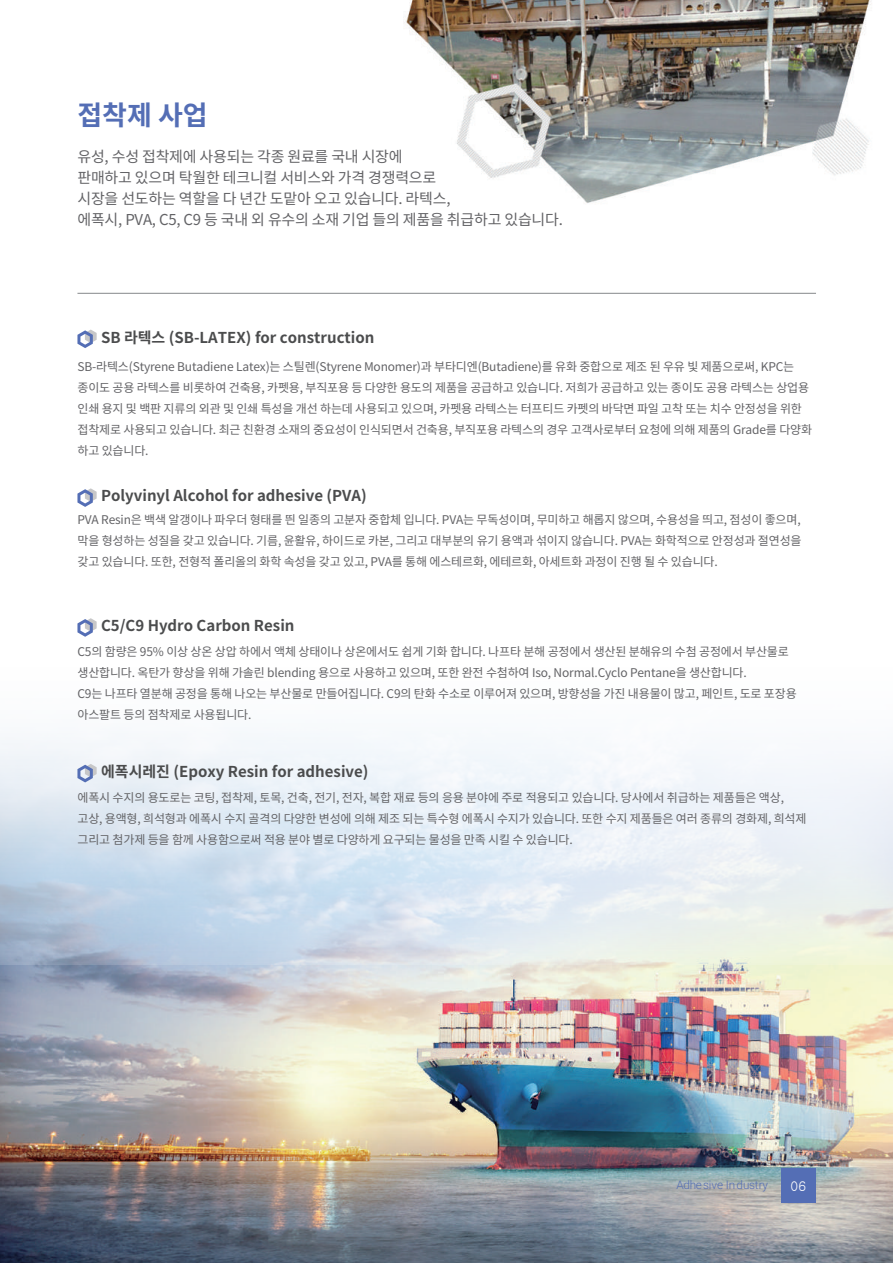
<style>
.page{position:relative;width:893px;height:1263px;background:#fff}
.page>*{position:absolute;margin:0;border:0;box-sizing:border-box;transform-origin:0 0}
.t1{font:700 27px "Noto Sans CJ Kkr";color:#546eb5}
.t2{font:15px/21px "Noto Sans CJ Kkr";letter-spacing:-.015em;color:#636366}
.t3{font:700 15px "Noto Sans CJ Kkr";color:#4b4c4d}
.t4{font:13.5px "Roboto";color:#fff}
.t5{font:12px/21px "Noto Sans CJ Kkr";letter-spacing:-.015em;color:#636366}
.t6{font:300 11.7px "Roboto";letter-spacing:-.015em;color:#546eb5}
</style>
<div class="page">
<img style="left:0;top:964px;width:893px;height:299px">
<svg style="left:0;top:733px;width:893px;height:231px"></svg>
<img style="left:403px;top:0;width:469px;height:203px">
<hr style="left:77px;top:293px;width:739px;height:1px;background:#86888b">
<div style="left:781px;top:1169px;width:34px;height:34px;background:#546eb5"></div>
<svg style="left:77px;top:330px;width:20px;height:18px"></svg>
<svg style="left:77px;top:488px;width:20px;height:19px"></svg>
<svg style="left:77px;top:618px;width:20px;height:19px"></svg>
<svg style="left:77px;top:764px;width:20px;height:18px"></svg>
<h1 class="t1" style="left:77px;top:99px;width:132px">접착제 사업</h1>
<p class="t2" style="left:77px;top:146px;width:487px">유성, 수성 접착제에 사용되는 각종 원료를 국내 시장에<br>판매하고 있으며 탁월한 테크니컬 서비스와 가격 경쟁력으로<br>시장을 선도하는 역할을 다 년간 도맡아 오고 있습니다. 라텍스,<br>에폭시, PVA, C5, C9 등 국내 외 유수의 소재 기업 들의 제품을 취급하고 있습니다.</p>
<p class="t3" style="left:101px;top:329px;width:275px">SB 라텍스 (SB-LATEX) for construction</p>
<p class="t5" style="left:77px;top:356px;width:736px">SB-라텍스(Styrene Butadiene Latex)는 스틸렌(Styrene Monomer)과 부타디엔(Butadiene)를 유화 중합으로 제조 된 우유 빛 제품으로써, KPC는 종이도 공용 라텍스를 비롯하여 건축용, 카펫용, 부직포용 등 다양한 용도의 제품을 공급하고 있습니다. 저희가 공급하고 있는 종이도 공용 라텍스는 상업용 인쇄 용지 및 백판 지류의 외관 및 인쇄 특성을 개선 하는데 사용되고 있으며, 카펫용 라텍스는 터프티드 카펫의 바닥면 파일 고착 또는 치수 안정성을 위한 접착제로 사용되고 있습니다. 최근 친환경 소재의 중요성이 인식되면서 건축용, 부직포용 라텍스의 경우 고객사로부터 요청에 의해 제품의 Grade를 다양화 하고 있습니다.</p>
<p class="t3" style="left:101px;top:487px;width:267px">Polyvinyl Alcohol for adhesive (PVA)</p>
<p class="t5" style="left:77px;top:509px;width:726px;text-align:justify">PVA Resin은 백색 알갱이나 파우더 형태를 띈 일종의 고분자 중합체 입니다. PVA는 무독성이며, 무미하고 해롭지 않으며, 수용성을 띄고, 점성이 좋으며, 막을 형성하는 성질을 갖고 있습니다. 기름, 윤활유, 하이드로 카본, 그리고 대부분의 유기 용액과 섞이지 않습니다. PVA는 화학적으로 안정성과 절연성을 갖고 있습니다. 또한, 전형적 폴리올의 화학 속성을 갖고 있고, PVA를 통해 에스테르화, 에테르화, 아세트화 과정이 진행 될 수 있습니다.</p>
<p class="t3" style="left:101px;top:617px;width:195px">C5/C9 Hydro Carbon Resin</p>
<p class="t5" style="left:77px;top:641px;width:721px">C5의 함량은 95% 이상 상온 상압 하에서 액체 상태이나 상온에서도 쉽게 기화 합니다. 나프타 분해 공정에서 생산된 분해유의 수첨 공정에서 부산물로 생산합니다. 옥탄가 향상을 위해 가솔린 blending 용으로 사용하고 있으며, 또한 완전 수첨하여 Iso, Normal.Cyclo Pentane을 생산합니다.<br>C9는 나프타 열분해 공정을 통해 나오는 부산물로 만들어집니다. C9의 탄화 수소로 이루어져 있으며, 방향성을 가진 내용물이 많고, 페인트, 도로 포장용 아스팔트 등의 점착제로 사용됩니다.</p>
<p class="t3" style="left:101px;top:763px;width:269px">에폭시레진 (Epoxy Resin for adhesive)</p>
<p class="t5" style="left:77px;top:787px;width:730px">에폭시 수지의 용도로는 코팅, 접착제, 토목, 건축, 전기, 전자, 복합 재료 등의 응용 분야에 주로 적용되고 있습니다. 당사에서 취급하는 제품들은 액상, 고상, 용액형, 희석형과 에폭시 수지 골격의 다양한 변성에 의해 제조 되는 특수형 에폭시 수지가 있습니다. 또한 수지 제품들은 여러 종류의 경화제, 희석제 그리고 첨가제 등을 함께 사용함으로써 적용 분야 별로 다양하게 요구되는 물성을 만족 시킬 수 있습니다.</p>
<p class="t6" style="left:676px;top:1177px;width:93px">Adhesive Industry</p>
<p class="t4" style="left:791px;top:1180px;width:17px">06</p>
</div>
